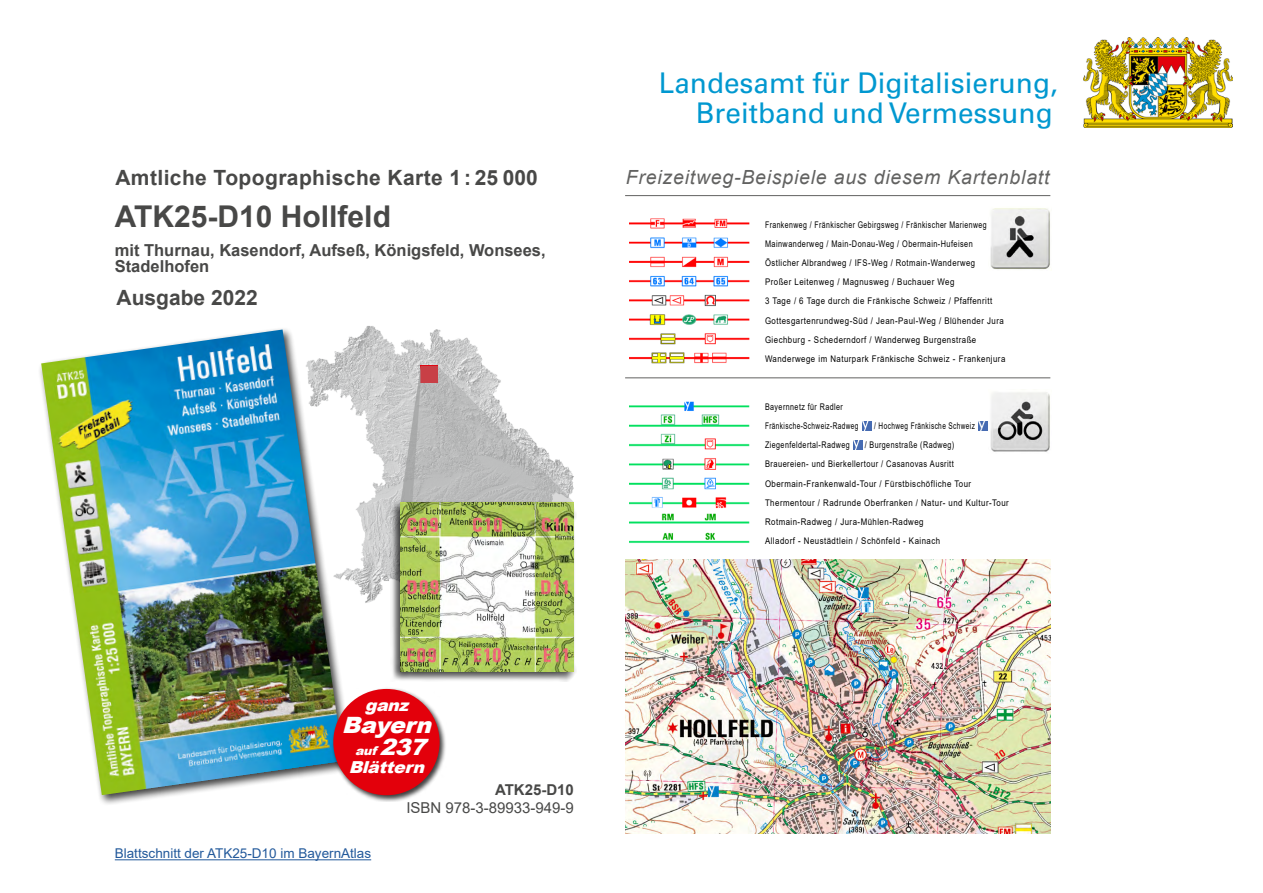
<style>
.page{position:relative;width:1263px;height:893px;background:#fff}
.page>*{position:absolute;margin:0;border:0;box-sizing:border-box;transform-origin:0 0}
.t1{font:700 30px "Arial";color:#484847}
.t2{font:28.5px/30px "Univers";color:#0098d0;text-align:right}
.t3{font:italic 900 22.5px "Arial";color:#fff;scale:1.05 1}
.t4{font:700 21px "Arial";letter-spacing:.02em;color:#484847}
.t5{font:700 21px "Arial";color:#484847}
.t6{font:italic 19.5px "Arial";letter-spacing:.04em;color:#626261}
.t7{font:700 16.5px/16.5px "Arial";color:#484847}
.t8{font:italic 900 16.5px "Arial";color:#fff;scale:1.05 1}
.t9{font:15px "Arial";color:#484847}
.t10{font:700 15px "Arial";color:#484847}
.t11{font:13.5px "Arial";color:#22599b}
.t12{font:italic 900 12px "Arial";color:#fff;scale:1.05 1}
.t13{font:9.15px/19.2px "Arial";letter-spacing:.06em;color:#000;scale:.76 1}
.t14{font:9.15px/19.2px "Arial";letter-spacing:.06em;color:#000;scale:.78 1}
.t15{font:9.15px "Arial";letter-spacing:.06em;color:#000;scale:.71 1}
.s1{font-size:22.5px}
</style>
<div class="page">
<img style="left:354px;top:326px;width:130px;height:277px">
<svg style="left:401px;top:366px;width:173px;height:134px"></svg>
<hr style="left:625px;top:195px;width:425px;height:1px;background:#626261">
<hr style="left:625px;top:377px;width:425px;height:1px;background:#626261">
<div style="left:38px;top:326px;width:316px;height:480px;background:#000;opacity:.75"></div>
<img style="left:41px;top:330px;width:302px;height:465px">
<div style="left:390px;top:500px;width:186px;height:182px;background:#000;opacity:.75"></div>
<img style="left:401px;top:502px;width:173px;height:169px">
<img style="left:625px;top:559px;width:425px;height:274px">
<hr style="left:115px;top:859px;width:256px;height:1px;background:#22599b">
<svg style="left:862px;top:421px;width:10px;height:9px"></svg>
<svg style="left:979px;top:421px;width:9px;height:9px"></svg>
<svg style="left:853px;top:440px;width:9px;height:10px"></svg>
<img style="left:629px;top:218px;width:121px;height:146px">
<img style="left:629px;top:401px;width:121px;height:142px">
<img style="left:1083px;top:38px;width:149px;height:89px">
<img style="left:990px;top:208px;width:60px;height:61px">
<img style="left:990px;top:392px;width:60px;height:60px">
<div style="left:331px;top:686px;width:115px;height:116px;background:#000;opacity:.75"></div>
<div style="left:333px;top:689px;width:107px;height:106px;background:#e3000b;border-radius:50%"></div>
<h3 class="t4" style="left:115px;top:163px;width:424px">Amtliche Topographische Karte 1 : 25 000</h3>
<h1 class="t1" style="left:115px;top:195px;width:278px">ATK25-D10 Hollfeld</h1>
<h3 class="t7" style="left:115px;top:242px;width:432px">mit Thurnau, Kasendorf, Aufseß, Königsfeld, Wonsees,<br>Stadelhofen</h3>
<h3 class="t5" style="left:117px;top:282px;width:143px">Ausgabe 2022</h3>
<h2 class="t2" style="left:659px;top:68px;width:400px">Landesamt für Digitalisierung,<br>Breitband und Vermessung</h2>
<h3 class="t6" style="left:626px;top:165px;width:425px">Freizeitweg-Beispiele aus diesem Kartenblatt</h3>
<p class="t13" style="left:765px;top:215px;width:318px">Frankenweg / Fränkischer Gebirgsweg / Fränkischer Marienweg Mainwanderweg / Main-Donau-Weg / Obermain-Hufeisen Östlicher Albrandweg / IFS-Weg / Rotmain-Wanderweg<br>Proßer Leitenweg / Magnusweg / Buchauer Weg<br>3 Tage / 6 Tage durch die Fränkische Schweiz / Pfaffenritt Gottesgartenrundweg-Süd / Jean-Paul-Weg / Blühender Jura Giechburg - Schederndorf / Wanderweg Burgenstraße Wanderwege im Naturpark Fränkische Schweiz - Frankenjura</p>
<p class="t14" style="left:765px;top:397px;width:121px">Bayernnetz für Radler<br>Fränkische-Schweiz-Radweg</p>
<p class="t15" style="left:874px;top:419px;width:143px">/ Hochweg Fränkische Schweiz</p>
<p class="t14" style="left:765px;top:435px;width:314px;text-indent:100px">/ Burgenstraße (Radweg)<br>Brauereien- und Bierkellertour / Casanovas Ausritt Obermain-Frankenwald-Tour / Fürstbischöfliche Tour Thermentour / Radrunde Oberfranken / Natur- und Kultur-Tour Rotmain-Radweg / Jura-Mühlen-Radweg<br>Alladorf - Neustädtlein / Schönfeld - Kainach</p>
<p class="t14" style="left:765px;top:435px;width:110px">Ziegenfeldertal-Radweg</p>
<h3 class="t8" style="left:365px;top:693px;width:49px">ganz</h3>
<h3 class="t3" style="left:342px;top:708px;width:94px">Bayern</h3>
<h3 class="t12" style="left:355px;top:742px;width:77px">auf <span class="s1">237</span></h3>
<h3 class="t8" style="left:349px;top:755px;width:79px">Blättern</h3>
<h3 class="t11" style="left:115px;top:844px;width:258px">Blattschnitt der ATK25-D10 im BayernAtlas</h3>
<h3 class="t10" style="left:495px;top:779px;width:80px">ATK25-D10</h3>
<h3 class="t9" style="left:406px;top:798px;width:169px">ISBN 978-3-89933-949-9</h3>
</div>
